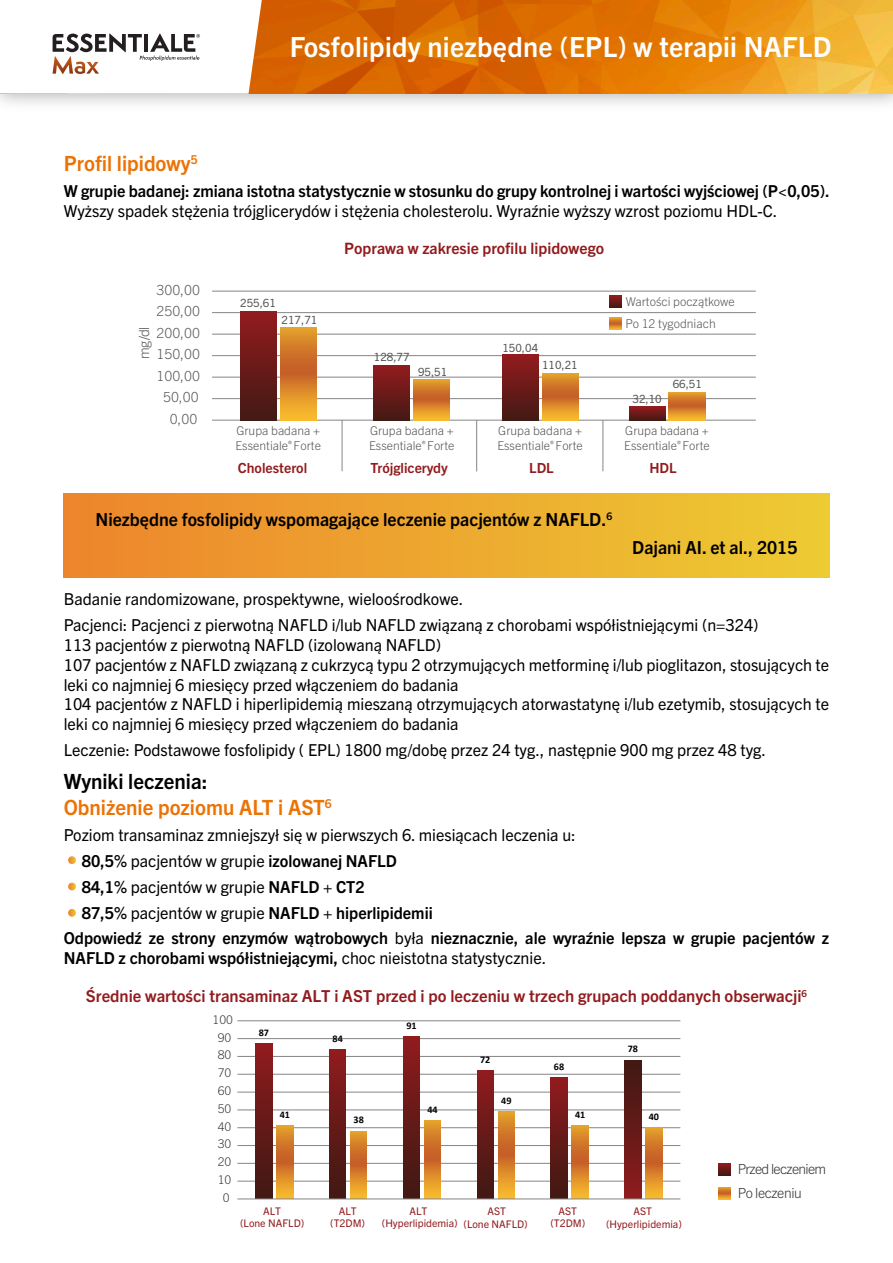
<style>
.page{position:relative;width:893px;height:1263px;background:#fff}
.page>*{position:absolute;margin:0;border:0;box-sizing:border-box;transform-origin:0 0}
.t1{font:700 27.75px "Trade Gothic Next LT Pro";letter-spacing:.01em;color:#fff}
.t2{font:700 21px/26.7px "Trade Gothic Next LT Pro";color:#ec7204}
.t3{font:700 18px "Trade Gothic Next LT Pro";color:#000}
.t4{font:16.5px/19.8px "Trade Gothic Next LT Pro";color:#000}
.t5{font:700 16.5px "Trade Gothic Next LT Pro";color:#000}
.t6{font:700 16.5px "Trade Gothic Next LT Pro";color:#921b1e}
.t7{font:700 15.75px "Trade Gothic Next LT Pro";color:#921b1e}
.t8{font:300 13.95px/21.6px "Trade Gothic Next LT Pro";color:#575756;text-align:right}
.t9{font:700 13.95px "Trade Gothic Next LT Pro";color:#921b1e}
.t10{font:300 13.95px/24px "Trade Gothic Next LT Pro";letter-spacing:-.05em;color:#333}
.t11{font:300 12.15px/14.7px "Trade Gothic Next LT Pro";color:#575756}
.t12{font:300 12px "Trade Gothic Next LT Pro";color:#333}
.t13{font:11.4px "Trade Gothic Next LT Pro";color:#575756}
.t14{font:10.5px/12.6px "Trade Gothic Next LT Pro";color:#921b1e;text-align:center}
.t15{font:700 10.2px "Calibri";color:#000}
.s1{color:#000}
.s2{font-weight:400}
.s3{font-weight:700}
</style>
<div class="page">
<img style="left:262px;top:0;width:631px;height:94px">
<svg style="left:0;top:0;width:262px;height:94px"></svg>
<hr style="left:212px;top:420px;width:544px;height:1px;background:#858585">
<hr style="left:212px;top:398px;width:544px;height:1px;background:#858585">
<hr style="left:212px;top:377px;width:544px;height:1px;background:#858585">
<hr style="left:212px;top:355px;width:544px;height:1px;background:#858585">
<hr style="left:212px;top:334px;width:544px;height:1px;background:#858585">
<hr style="left:212px;top:312px;width:544px;height:1px;background:#858585">
<hr style="left:212px;top:291px;width:544px;height:1px;background:#858585">
<hr style="left:342px;top:420px;width:1px;height:51px;background:#858585">
<hr style="left:476px;top:420px;width:1px;height:51px;background:#858585">
<hr style="left:603px;top:420px;width:1px;height:51px;background:#858585">
<div style="left:240px;top:311px;width:36px;height:109px;background:linear-gradient(to bottom,#921b1e,#431a14)"></div>
<svg style="left:280px;top:328px;width:36px;height:92px;background:#da872a"></svg>
<div style="left:374px;top:366px;width:36px;height:54px;background:linear-gradient(to bottom,#921b1e,#451a14)"></div>
<svg style="left:414px;top:380px;width:36px;height:40px"></svg>
<div style="left:502px;top:355px;width:36px;height:65px;background:linear-gradient(to bottom,#921b1e,#431a14)"></div>
<svg style="left:542px;top:374px;width:36px;height:46px;background:#d9862a"></svg>
<svg style="left:629px;top:407px;width:36px;height:13px"></svg>
<svg style="left:669px;top:392px;width:36px;height:28px"></svg>
<svg style="left:610px;top:295px;width:12px;height:12px"></svg>
<svg style="left:610px;top:318px;width:12px;height:12px"></svg>
<div style="left:64px;top:493px;width:765px;height:84px;background:linear-gradient(to right,#ed852c,#edcb33)"></div>
<svg style="left:68px;top:856px;width:8px;height:8px"></svg>
<svg style="left:68px;top:883px;width:8px;height:7px"></svg>
<svg style="left:68px;top:909px;width:8px;height:8px"></svg>
<hr style="left:237px;top:1181px;width:443px;height:1px;background:#858585">
<hr style="left:237px;top:1163px;width:443px;height:1px;background:#858585">
<hr style="left:237px;top:1145px;width:443px;height:1px;background:#858585">
<hr style="left:237px;top:1127px;width:443px;height:1px;background:#858585">
<hr style="left:237px;top:1110px;width:443px;height:1px;background:#858585">
<hr style="left:237px;top:1092px;width:443px;height:1px;background:#858585">
<hr style="left:237px;top:1074px;width:443px;height:1px;background:#858585">
<hr style="left:237px;top:1056px;width:443px;height:1px;background:#858585">
<hr style="left:237px;top:1038px;width:443px;height:1px;background:#858585">
<hr style="left:237px;top:1020px;width:443px;height:1px;background:#858585">
<div style="left:625px;top:1060px;width:16px;height:139px;background:linear-gradient(to bottom,#3e1912,#8f1b1e)"></div>
<div style="left:551px;top:1078px;width:16px;height:121px;background:linear-gradient(to bottom,#901b1e,#3e1912)"></div>
<div style="left:477px;top:1071px;width:17px;height:128px;background:linear-gradient(to bottom,#8f1b1e,#3f1913)"></div>
<div style="left:403px;top:1037px;width:17px;height:162px;background:linear-gradient(to bottom,#901b1e,#3f1913)"></div>
<div style="left:329px;top:1049px;width:17px;height:150px;background:linear-gradient(to bottom,#901b1e,#3f1913)"></div>
<div style="left:256px;top:1044px;width:16px;height:155px;background:linear-gradient(to bottom,#901b1e,#3e1912)"></div>
<svg style="left:646px;top:1128px;width:16px;height:71px"></svg>
<svg style="left:572px;top:1126px;width:16px;height:73px"></svg>
<svg style="left:498px;top:1112px;width:17px;height:87px"></svg>
<svg style="left:424px;top:1120px;width:17px;height:79px"></svg>
<svg style="left:350px;top:1131px;width:17px;height:68px"></svg>
<svg style="left:277px;top:1126px;width:16px;height:73px"></svg>
<hr style="left:237px;top:1199px;width:443px;height:1px;background:#858585">
<svg style="left:718px;top:1163px;width:12px;height:12px"></svg>
<svg style="left:718px;top:1187px;width:12px;height:12px"></svg>
<h1 class="t1" style="left:290px;top:28px;width:543px">Fosfolipidy niezbędne (EPL) w terapii NAFLD</h1>
<p class="t2" style="left:64px;top:149px;width:135px">Profil lipidowy<sup>5</sup></p>
<p class="t5" style="left:64px;top:180px;width:767px">W grupie badanej: zmiana istotna statystycznie w stosunku do grupy kontrolnej i wartości wyjściowej (P&lt;0,05).</p>
<p class="t4" style="left:64px;top:200px;width:715px">Wyższy spadek stężenia trójglicerydów i stężenia cholesterolu. Wyraźnie wyższy wzrost poziomu HDL-C.</p>
<p class="t8" style="left:157px;top:278px;width:45px">300,00<br>250,00<br>200,00<br>150,00<br>100,00<br>50,00<br>0,00</p>
<p class="t8" style="left:132px;top:359px;width:34px;rotate:-90deg">mg/dl</p>
<p class="t13" style="left:240px;top:295px;width:37px">255,61</p>
<p class="t13" style="left:282px;top:312px;width:37px">217,71</p>
<p class="t7" style="left:344px;top:237px;width:261px">Poprawa w zakresie profilu lipidowego</p>
<p class="t13" style="left:374px;top:349px;width:37px">128,77</p>
<p class="t13" style="left:418px;top:364px;width:31px">95,51</p>
<p class="t13" style="left:502px;top:340px;width:37px">150,04</p>
<p class="t13" style="left:542px;top:357px;width:37px">110,21</p>
<p class="t11" style="left:625px;top:289px;width:111px;line-height:22.5px">Wartości początkowe<br>Po 12 tygodniach</p>
<p class="t13" style="left:632px;top:391px;width:31px">32,10</p>
<p class="t13" style="left:673px;top:376px;width:31px">66,51</p>
<p class="t11" style="left:235px;top:423px;width:87px">Grupa badana +<br>Essentiale<sup>®</sup> Forte</p>
<p class="t11" style="left:369px;top:423px;width:87px">Grupa badana +<br>Essentiale<sup>®</sup> Forte</p>
<p class="t11" style="left:497px;top:423px;width:87px">Grupa badana +<br>Essentiale<sup>®</sup> Forte</p>
<p class="t11" style="left:624px;top:423px;width:87px">Grupa badana +<br>Essentiale<sup>®</sup> Forte</p>
<p class="t9" style="left:238px;top:458px;width:71px">Cholesterol</p>
<p class="t9" style="left:371px;top:458px;width:79px">Trójglicerydy</p>
<p class="t9" style="left:529px;top:458px;width:26px">LDL</p>
<p class="t9" style="left:649px;top:458px;width:29px">HDL</p>
<p class="t3" style="left:95px;top:507px;width:518px">Niezbędne fosfolipidy wspomagające leczenie pacjentów z NAFLD.<sup>6</sup></p>
<p class="t3" style="left:632px;top:535px;width:167px">Dajani AI. et al., 2015</p>
<p class="t4" style="left:64px;top:585px;width:696px;line-height:25.8px">Badanie randomizowane, prospektywne, wieloośrodkowe.<br>Pacjenci: Pacjenci z pierwotną NAFLD i/lub NAFLD związaną z chorobami współistniejącymi (n=324)</p>
<p class="t4" style="left:64px;top:634px;width:767px">113 pacjentów z pierwotną NAFLD (izolowaną NAFLD)<br>107 pacjentów z NAFLD związaną z cukrzycą typu 2 otrzymujących metforminę i/lub pioglitazon, stosujących te leki co najmniej 6 miesięcy przed włączeniem do badania<br>104 pacjentów z NAFLD i hiperlipidemią mieszaną otrzymujących atorwastatynę i/lub ezetymib, stosujących te leki co najmniej 6 miesięcy przed włączeniem do badania</p>
<p class="t4" style="left:64px;top:739px;width:704px">Leczenie: Podstawowe fosfolipidy ( EPL) 1800 mg/dobę przez 24 tyg., następnie 900 mg przez 48 tyg.</p>
<p class="t2" style="left:64px;top:766px;width:269px"><span class="s1">Wyniki leczenia:<br></span>Obniżenie poziomu ALT i AST<sup>6</sup></p>
<p class="t4" style="left:64px;top:824px;width:513px">Poziom transaminaz zmniejszył się w pierwszych 6. miesiącach leczenia u:</p>
<p class="t5" style="left:82px;top:849px;width:317px">80,5% <span class="s2">pacjentów w grupie</span> izolowanej NAFLD</p>
<p class="t4" style="left:82px;top:876px;width:284px"><span class="s3">84,1%</span> pacjentów w grupie <span class="s3">NAFLD + CT2</span></p>
<p class="t5" style="left:82px;top:901px;width:352px">87,5% <span class="s2">pacjentów w grupie</span> NAFLD + hiperlipidemii</p>
<p class="t5" style="left:64px;top:927px;width:767px">Odpowiedź ze strony enzymów wątrobowych <span class="s2">była</span> nieznacznie, ale wyraźnie lepsza w grupie pacjentów z</p>
<p class="t5" style="left:64px;top:947px;width:484px">NAFLD z chorobami współistniejącymi, <span class="s2">choc nieistotna statystycznie.</span></p>
<p class="t6" style="left:86px;top:985px;width:722px">Średnie wartości transaminaz ALT i AST przed i po leczeniu w trzech grupach poddanych obserwacji<sup>6</sup></p>
<p class="t12" style="left:213px;top:1011px;width:22px">100</p>
<p class="t12" style="left:218px;top:1029px;width:15px">90</p>
<p class="t12" style="left:218px;top:1047px;width:15px">80</p>
<p class="t12" style="left:218px;top:1064px;width:15px">70</p>
<p class="t12" style="left:218px;top:1082px;width:15px">60</p>
<p class="t12" style="left:218px;top:1100px;width:15px">50</p>
<p class="t12" style="left:218px;top:1118px;width:15px">40</p>
<p class="t12" style="left:218px;top:1136px;width:15px">30</p>
<p class="t12" style="left:218px;top:1153px;width:15px">20</p>
<p class="t12" style="left:218px;top:1171px;width:15px">10</p>
<p class="t12" style="left:223px;top:1189px;width:8px">0</p>
<p class="t15" style="left:259px;top:1025px;width:12px">87</p>
<p class="t15" style="left:280px;top:1107px;width:12px">41</p>
<p class="t15" style="left:333px;top:1031px;width:12px">84</p>
<p class="t15" style="left:354px;top:1113px;width:12px">38</p>
<p class="t15" style="left:406px;top:1018px;width:12px">91</p>
<p class="t15" style="left:427px;top:1102px;width:12px">44</p>
<p class="t15" style="left:480px;top:1052px;width:12px">72</p>
<p class="t15" style="left:501px;top:1093px;width:12px">49</p>
<p class="t15" style="left:554px;top:1059px;width:12px">68</p>
<p class="t15" style="left:628px;top:1041px;width:12px">78</p>
<p class="t15" style="left:575px;top:1107px;width:12px">41</p>
<p class="t15" style="left:649px;top:1109px;width:12px">40</p>
<p class="t14" style="left:240px;top:1204px;width:66px">ALT<br>(Lone NAFLD)</p>
<p class="t14" style="left:382px;top:1204px;width:77px">ALT (Hyperlipidemia)</p>
<p class="t14" style="left:464px;top:1204px;width:66px">AST<br>(Lone NAFLD)</p>
<p class="t14" style="left:550px;top:1204px;width:36px">AST (T2DM)</p>
<p class="t14" style="left:606px;top:1204px;width:77px">AST (Hyperlipidemia)</p>
<p class="t14" style="left:330px;top:1204px;width:36px">ALT (T2DM)</p>
<p class="t10" style="left:738px;top:1156px;width:90px">Przed leczeniem<br>Po leczeniu</p>
</div>
